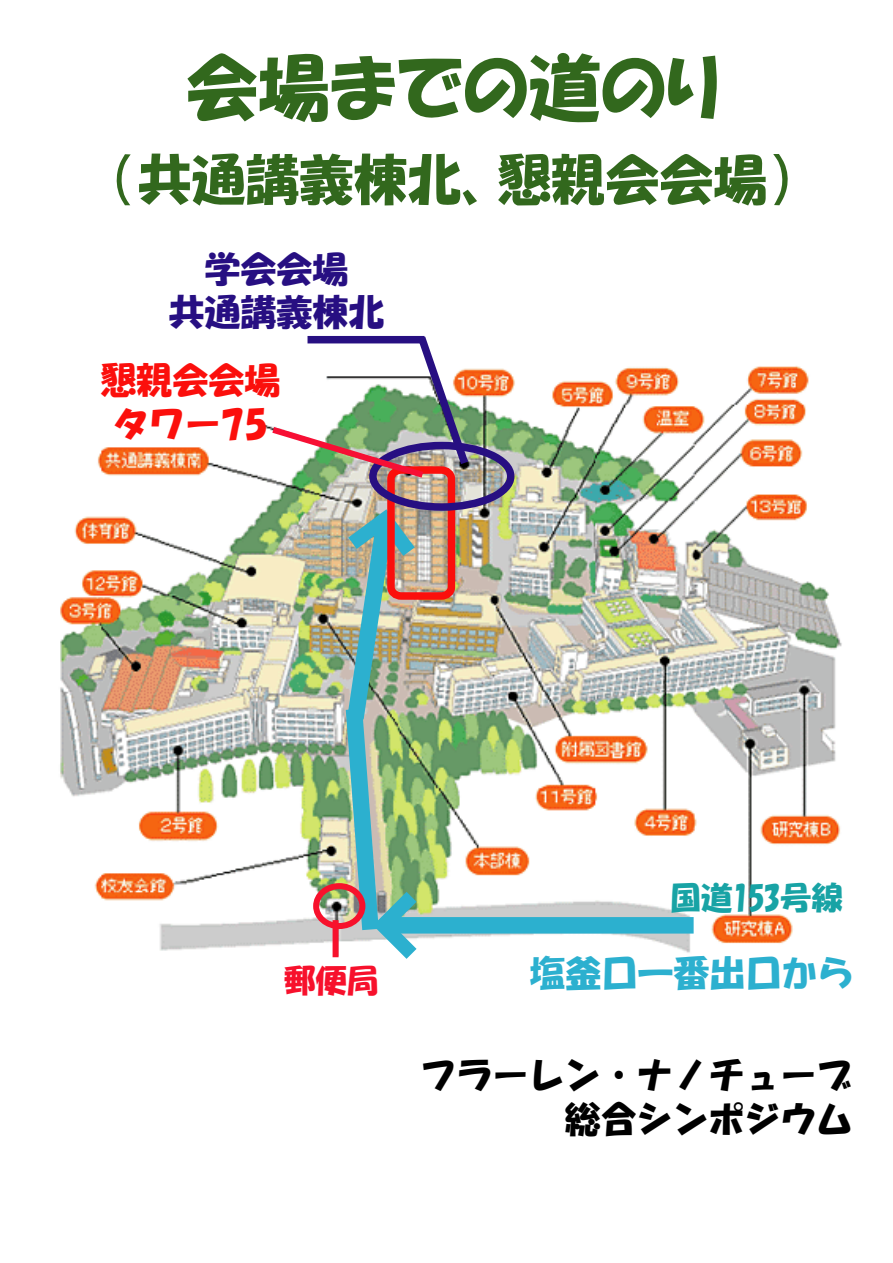
<style>
.page{position:relative;width:893px;height:1263px;background:#fff}
.page>*{position:absolute;margin:0;border:0;box-sizing:border-box;transform-origin:0 0}
.t1{font:72px "HGP Soei Kakupoptai";color:#32681d}
.t2{font:54px "HGP Soei Kakupoptai";color:#32681d}
.t3{font:36px/43.5px "HGS Soei Kakupoptai";color:#000;text-align:right}
.t4{font:36px/43.5px "HGS Soei Kakupoptai";color:#270f82;text-align:center}
.t5{font:36px/43.5px "HGS Soei Kakupoptai";color:#fb0f0c;text-align:center}
.t6{font:36px "HG Soei Kakupoptai";color:#2cb0cf}
.t7{font:31.5px "HG Soei Kakupoptai";color:#18a3a5}
.t8{font:31.5px "HG Soei Kakupoptai";color:#f7112c}
</style>
<div class="page">
<img style="left:60px;top:366px;width:782px;height:587px">
<div style="left:137px;top:361px;width:189px;height:31px;background:#fff"></div>
<div style="left:76px;top:400px;width:189px;height:31px;background:#fff"></div>
<div style="left:390px;top:917px;width:304px;height:16px;background:#2cb0cf"></div>
<div style="left:369px;top:442px;width:145px;height:69px;border:8px solid #270f82;border-radius:50%"></div>
<img style="left:266px;top:336px;width:208px;height:623px">
<h1 class="t1" style="left:186px;top:51px;width:534px">会場までの道のり</h1>
<h2 class="t2" style="left:110px;top:152px;width:685px">（共通講義棟北、懇親会会場）</h2>
<p class="t4" style="left:168px;top:247px;width:217px">学会会場<br>共通講義棟北</p>
<p class="t5" style="left:100px;top:358px;width:181px">懇親会会場タワー75</p>
<p class="t8" style="left:284px;top:964px;width:96px">郵便局</p>
<p class="t7" style="left:670px;top:881px;width:175px">国道153号線</p>
<p class="t6" style="left:530px;top:954px;width:325px">塩釜口一番出口から</p>
<p class="t3" style="left:421px;top:1053px;width:433px">フラーレン・ナノチューブ総合シンポジウム</p>
</div>
